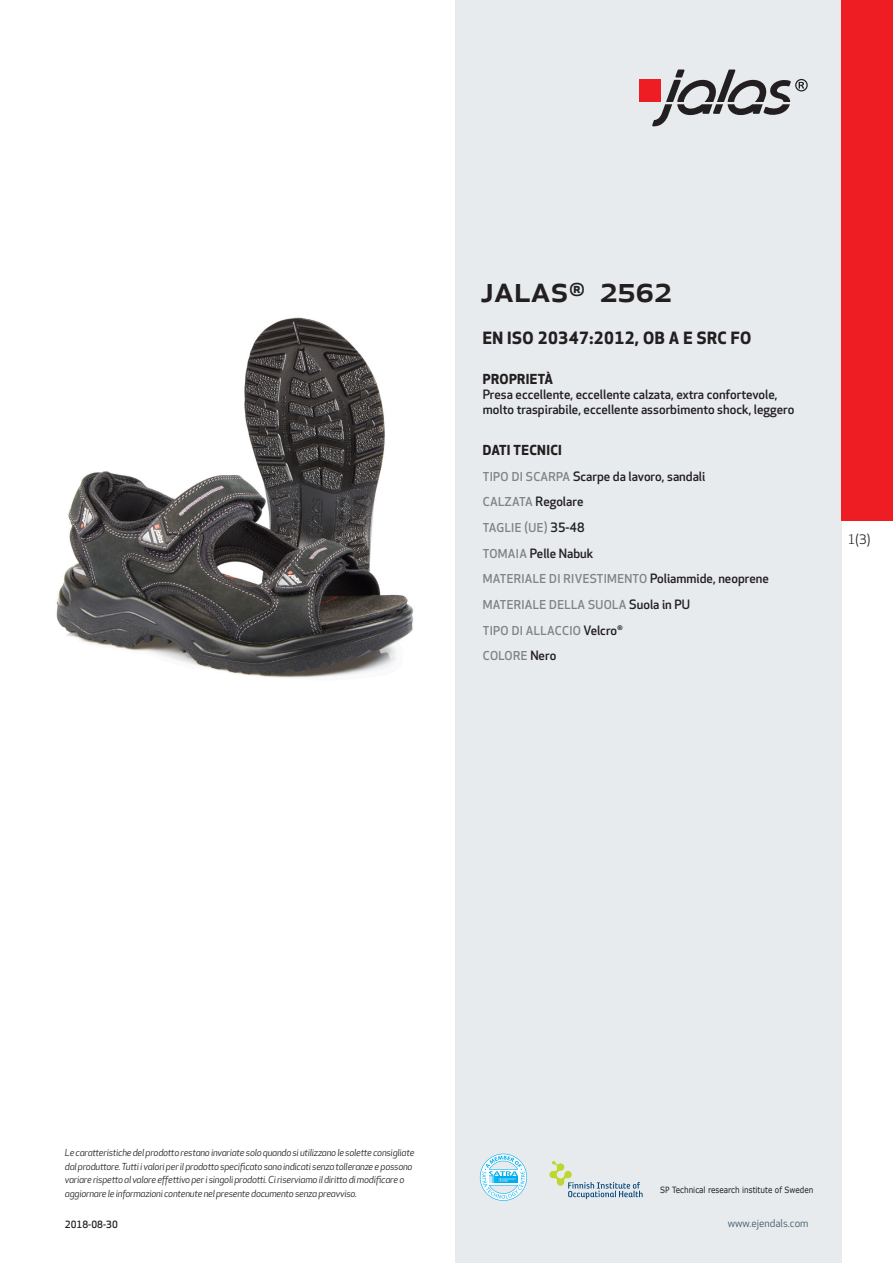
<style>
.page{position:relative;width:893px;height:1263px;background:#fff}
.page>*{position:absolute;margin:0;border:0;box-sizing:border-box;transform-origin:0 0}
.prodname{font:500 36px "Apex New";color:#231f20}
.Funktion_body{font:700 16.5px "Apex New";letter-spacing:.025em;color:#231f20}
.Funktion_body-2{font:700 13.5px "Apex New";letter-spacing:.025em;color:#231f20}
.t1{font:12.75px "Apex New";color:#231f20}
.Funktion_body-3{font:500 12.6px/15px "Apex New";color:#231f20}
.Funktion_body-4{font:500 12px "Apex New";letter-spacing:.025em;color:#808285}
.t2{font:10.5px "Apex New";color:#405968}
.Sidfot_datum{font:500 9.75px "Apex New";color:#231f20}
.t3{font:italic 9.45px/13.5px "Apex New";letter-spacing:-.025em;color:#231f20}
.t4{font:8.55px "Verdana";color:#231f20;scale:.85 1}
.s1{font-size:12px;color:#808285}
.s2{font-size:12.6px;color:#231f20}
</style>
<div class="page">
<div style="left:455px;top:0;width:387px;height:1263px;background:#e8ebee"></div>
<svg style="left:549px;top:1161px;width:94px;height:38px"></svg>
<svg style="left:480px;top:1154px;width:47px;height:47px"></svg>
<div style="left:639px;top:80px;width:22px;height:22px;background:#ee1d23"></div>
<svg style="left:652px;top:70px;width:156px;height:56px"></svg>
<div style="left:842px;top:0;width:51px;height:520px;background:#ee1d23"></div>
<img style="left:56px;top:317px;width:358px;height:361px">
<p class="prodname" style="left:480px;top:265px;width:193px">JALAS<sup>®</sup> 2562</p>
<p class="Funktion_body" style="left:483px;top:326px;width:270px">EN ISO 20347:2012, OB A E SRC FO</p>
<p class="Funktion_body-2" style="left:483px;top:370px;width:72px">PROPRIETÀ</p>
<p class="Funktion_body-3" style="left:483px;top:387px;width:313px">Presa eccellente, eccellente calzata, extra confortevole, molto traspirabile, eccellente assorbimento shock, leggero</p>
<p class="Funktion_body-2" style="left:483px;top:440px;width:81px">DATI TECNICI</p>
<p class="Funktion_body-3" style="left:483px;top:468px;width:224px"><span class="s1">TIPO DI SCARPA</span> Scarpe da lavoro, sandali</p>
<p class="Funktion_body-3" style="left:483px;top:494px;width:102px"><span class="s1">CALZATA</span> Regolare</p>
<p class="Funktion_body-4" style="left:483px;top:520px;width:103px">TAGLIE (UE) <span class="s2">35-48</span></p>
<p class="Funktion_body-3" style="left:483px;top:545px;width:112px"><span class="s1">TOMAIA</span> Pelle Nabuk</p>
<p class="Funktion_body-4" style="left:483px;top:571px;width:288px">MATERIALE DI RIVESTIMENTO <span class="s2">Poliammide, neoprene</span></p>
<p class="Funktion_body-4" style="left:483px;top:596px;width:209px">MATERIALE DELLA SUOLA <span class="s2">Suola in PU</span></p>
<p class="Funktion_body-4" style="left:483px;top:622px;width:142px">TIPO DI ALLACCIO <span class="s2">Velcro</span><sup>®</sup></p>
<p class="Funktion_body-4" style="left:483px;top:648px;width:75px">COLORE <span class="s2">Nero</span></p>
<p class="t1" style="left:848px;top:531px;width:24px">1(3)</p>
<p class="t3" style="left:65px;top:1146px;width:351px">Le caratteristiche del prodotto restano invariate solo quando si utilizzano le solette consigliate dal produttore. Tutti i valori per il prodotto specificato sono indicati senza tolleranze e possono variare rispetto al valore effettivo per i singoli prodotti. Ci riserviamo il diritto di modificare o aggiornare le informazioni contenute nel presente documento senza preavviso.</p>
<p class="Sidfot_datum" style="left:65px;top:1218px;width:54px">2018-08-30</p>
<p class="t4" style="left:660px;top:1184px;width:182px">SP Technical research institute of Sweden</p>
<p class="t2" style="left:728px;top:1217px;width:82px">www.ejendals.com</p>
</div>
